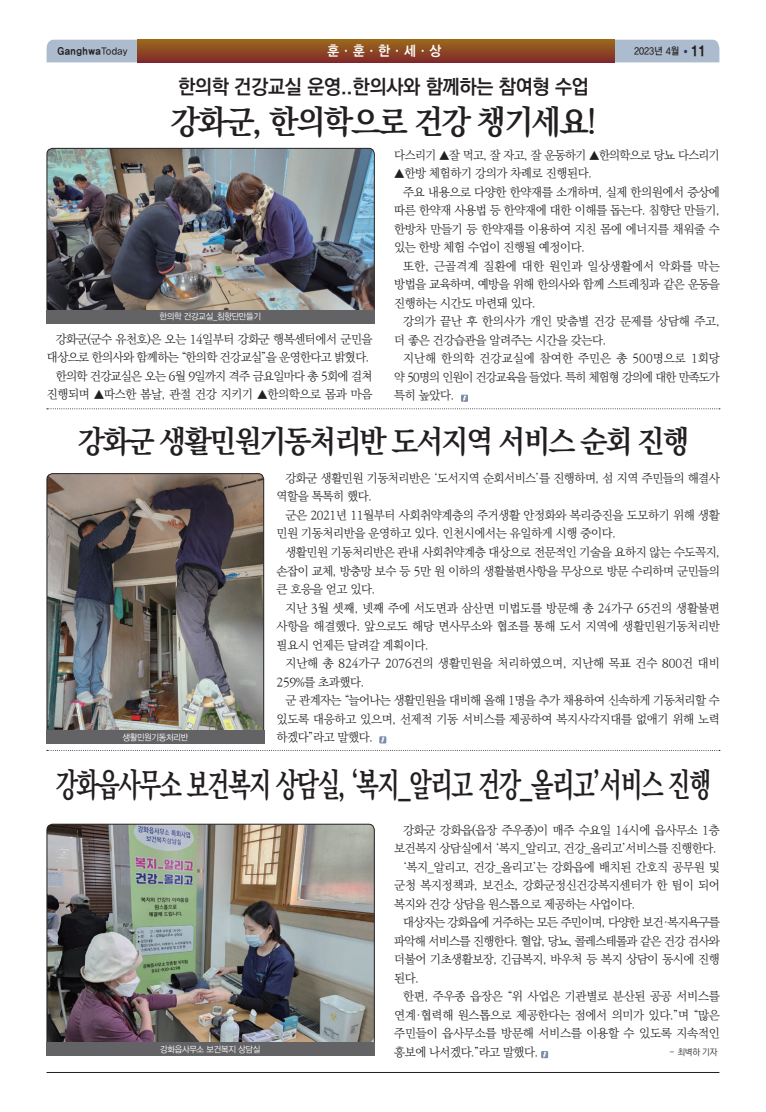
<style>
.page{position:relative;width:766px;height:1112px;background:#fff}
.page>*{position:absolute;margin:0;border:0;box-sizing:border-box;transform-origin:0 0}
.t1{font:700 33px "Ko Pub Batang";letter-spacing:-.06em;color:#231f20;scale:.72 1}
.t2{font:700 33px "Ko Pub Batang";letter-spacing:-.06em;color:#231f20;scale:.95 1}
.t3{font:700 31px "Ko Pub Batang";letter-spacing:-.07em;color:#231f20;scale:.93 1}
.t4{font:700 20px "Ko Pub Dotum";letter-spacing:-.01em;color:#231f20}
.t5{font:14px "YDIYGO340";color:#fff;scale:.9 1}
.t6{font:14px "YDIYGO360";color:#231f20;scale:.9 1}
.t7{font:300 12px/18.5px "Ko Pub Batang";letter-spacing:-.03em;color:#231f20;text-align:justify}
.t8{font:300 12px/18.5px "Ko Pub Batang";letter-spacing:-.05em;color:#231f20;text-align:right}
.t9{font:300 12px "Ko Pub Batang";letter-spacing:-.06em;color:#231f20}
.t10{font:300 12px/18.5px "Ko Pub Batang";letter-spacing:-.01em;color:#231f20}
.t11{font:300 12px "Ko Pub Batang";letter-spacing:-.07em;color:#231f20}
.t12{font:300 12px "Ko Pub Batang";letter-spacing:.005em;color:#231f20}
.t13{font:300 12px "Ko Pub Batang";letter-spacing:.01em;color:#231f20}
.t14{font:10px "YDIYGO350";letter-spacing:.05em;color:#231f20;scale:.9 1}
.t15{font:10px "YDIYGO330";color:#231f20;scale:.9 1}
.t16{font:300 9px "Ko Pub Dotum";color:#231f20}
.t17{font:8.8px "YDIYGO320";letter-spacing:-.03em;color:#fff;scale:.93 1}
.s1{font-family:"YDIYGO330"}
.s2{font-family:"YDIYGO310";font-size:5px;color:#32336a}
</style>
<div class="page">
<hr style="left:47px;top:1071px;width:672px;height:1px;background:#231f20">
<div style="left:47px;top:40px;width:672px;height:22px;background:#acbbcd"></div>
<div style="left:138px;top:40px;width:476px;height:22px;background:linear-gradient(to bottom,#9a681c,#822d2a)"></div>
<svg style="left:379px;top:736px;width:7px;height:7px"></svg>
<svg style="left:47px;top:408px;width:672px;height:1px"></svg>
<svg style="left:47px;top:750px;width:672px;height:1px"></svg>
<svg style="left:461px;top:394px;width:7px;height:8px"></svg>
<img style="left:47px;top:148px;width:327px;height:162px">
<div style="left:47px;top:148px;width:327px;height:166px;border:1px solid #231f20;border-radius:6px"></div>
<div style="left:46px;top:310px;width:328px;height:14px;background:#636366"></div>
<img style="left:47px;top:474px;width:216px;height:256px">
<div style="left:47px;top:473px;width:217px;height:263px;border:1px solid #231f20;border-radius:6px"></div>
<div style="left:46px;top:730px;width:218px;height:14px;background:#636366"></div>
<svg style="left:541px;top:1051px;width:7px;height:6px"></svg>
<img style="left:49px;top:824px;width:325px;height:218px">
<div style="left:47px;top:823px;width:327px;height:225px;border:1px solid #231f20;border-radius:6px"></div>
<div style="left:46px;top:1042px;width:328px;height:14px;background:#636366"></div>
<p class="t14" style="left:57px;top:46px;width:80px">Ganghwa<span class="s1">Today</span></p>
<p class="t5" style="left:327px;top:43px;width:128px">훈·훈·한·세·상</p>
<p class="t15" style="left:634px;top:45px;width:62px">2023년 4월 <span class="s2">●</span></p>
<p class="t6" style="left:691px;top:43px;width:17px">11</p>
<h3 class="t4" style="left:178px;top:77px;width:412px">한의학 건강교실 운영..한의사와 함께하는 참여형 수업</h3>
<h1 class="t2" style="left:170px;top:105px;width:450px">강화군, 한의학으로 건강 챙기세요!</h1>
<p class="t17" style="left:159px;top:312px;width:111px">한의학 건강교실_침향단만들기</p>
<p class="t8" style="left:47px;top:330px;width:327px">강화군(군수 유천호)은 오는 14일부터 강화군 행복센터에서 군민을 대상으로 한의사와 함께하는 “한의학 건강교실”을 운영한다고 밝혔다. 한의학 건강교실은 오는 6월 9일까지 격주 금요일마다 총 5회에 걸쳐 진행되며 ▲따스한 봄날, 관절 건강 지키기 ▲한의학으로 몸과 마음</p>
<p class="t8" style="left:394px;top:146px;width:327px">다스리기 ▲잘 먹고, 잘 자고, 잘 운동하기 ▲한의학으로 당뇨 다스리기</p>
<p class="t7" style="left:394px;top:165px;width:199px">▲한방 체험하기 강의가 차례로 진행된다.</p>
<p class="t7" style="left:403px;top:183px;width:318px">주요 내용으로 다양한 한약재를 소개하며, 실제 한의원에서 증상에</p>
<p class="t7" style="left:394px;top:202px;width:327px">따른 한약재 사용법 등 한약재에 대한 이해를 돕는다. 침향단 만들기,</p>
<p class="t7" style="left:394px;top:220px;width:327px">한방차 만들기 등 한약재를 이용하여 지친 몸에 에너지를 채워줄 수</p>
<p class="t7" style="left:394px;top:239px;width:192px">있는 한방 체험 수업이 진행될 예정이다.</p>
<p class="t13" style="left:403px;top:260px;width:318px">또한, 근골격계 질환에 대한 원인과 일상생활에서 악화를 막는</p>
<p class="t8" style="left:394px;top:276px;width:327px">방법을 교육하며, 예방을 위해 한의사와 함께 스트레칭과 같은 운동을</p>
<p class="t7" style="left:394px;top:294px;width:143px">진행하는 시간도 마련돼 있다.</p>
<p class="t7" style="left:403px;top:313px;width:318px">강의가 끝난 후 한의사가 개인 맞춤별 건강 문제를 상담해 주고,</p>
<p class="t7" style="left:394px;top:331px;width:214px">더 좋은 건강습관을 알려주는 시간을 갖는다.</p>
<p class="t12" style="left:403px;top:352px;width:318px">지난해 한의학 건강교실에 참여한 주민은 총 500명으로 1회당</p>
<p class="t11" style="left:394px;top:371px;width:327px">약 50명의 인원이 건강교육을 들었다. 특히 체험형 강의에 대한 만족도가</p>
<p class="t7" style="left:394px;top:387px;width:62px">특히 높았다.</p>
<h2 class="t3" style="left:78px;top:425px;width:659px">강화군 생활민원기동처리반 도서지역 서비스 순회 진행</h2>
<p class="t17" style="left:122px;top:732px;width:72px">생활민원기동처리반</p>
<p class="t7" style="left:276px;top:469px;width:444px;text-indent:9px">강화군 생활민원 기동처리반은 ‘도서지역 순회서비스’를 진행하며, 섬 지역 주민들의 해결사 역할을 톡톡히 했다.</p>
<p class="t7" style="left:276px;top:506px;width:444px;text-indent:9px">군은 2021년 11월부터 사회취약계층의 주거생활 안정화와 복리증진을 도모하기 위해 생활 민원 기동처리반을 운영하고 있다. 인천시에서는 유일하게 시행 중이다.</p>
<p class="t7" style="left:276px;top:543px;width:444px;text-indent:9px">생활민원 기동처리반은 관내 사회취약계층 대상으로 전문적인 기술을 요하지 않는 수도꼭지, 손잡이 교체, 방충망 보수 등 5만 원 이하의 생활불편사항을 무상으로 방문 수리하며 군민들의 큰 호응을 얻고 있다.</p>
<p class="t7" style="left:276px;top:599px;width:444px;text-indent:9px">지난 3월 셋째, 넷째 주에 서도면과 삼산면 미법도를 방문해 총 24가구 65건의 생활불편 사항을 해결했다. 앞으로도 해당 면사무소와 협조를 통해 도서 지역에 생활민원기동처리반 필요시 언제든 달려갈 계획이다.</p>
<p class="t10" style="left:276px;top:654px;width:444px;text-indent:9px">지난해 총 824가구 2076건의 생활민원을 처리하였으며, 지난해 목표 건수 800건 대비<br>259%를 초과했다.</p>
<p class="t7" style="left:276px;top:691px;width:444px;text-indent:9px">군 관계자는 “늘어나는 생활민원을 대비해 올해 1명을 추가 채용하여 신속하게 기동처리할 수 있도록 대응하고 있으며, 선제적 기동 서비스를 제공하여 복지사각지대를 없애기 위해 노력 하겠다”라고 말했다.</p>
<h1 class="t1" style="left:56px;top:768px;width:911px">강화읍사무소 보건복지 상담실, ‘복지_알리고 건강_올리고’서비스 진행</h1>
<p class="t17" style="left:160px;top:1044px;width:109px">강화읍사무소 보건복지 상담실</p>
<p class="t7" style="left:403px;top:821px;width:318px">강화군 강화읍(읍장 주우종)이 매주 수요일 14시에 읍사무소 1층</p>
<p class="t7" style="left:394px;top:839px;width:324px">보건복지 상담실에서 ‘복지_알리고, 건강_올리고’서비스를 진행한다.</p>
<p class="t7" style="left:403px;top:858px;width:318px">‘복지_알리고, 건강_올리고’는 강화읍에 배치된 간호직 공무원 및</p>
<p class="t7" style="left:394px;top:876px;width:327px">군청 복지정책과, 보건소, 강화군정신건강복지센터가 한 팀이 되어</p>
<p class="t7" style="left:394px;top:895px;width:242px">복지와 건강 상담을 원스톱으로 제공하는 사업이다.</p>
<p class="t9" style="left:403px;top:916px;width:318px">대상자는 강화읍에 거주하는 모든 주민이며, 다양한 보건·복지욕구를</p>
<p class="t9" style="left:394px;top:934px;width:327px">파악해 서비스를 진행한다. 혈압, 당뇨, 콜레스테롤과 같은 건강 검사와</p>
<p class="t7" style="left:394px;top:950px;width:327px">더불어 기초생활보장, 긴급복지, 바우처 등 복지 상담이 동시에 진행</p>
<p class="t7" style="left:394px;top:969px;width:26px">된다.</p>
<p class="t7" style="left:403px;top:987px;width:318px">한편, 주우종 읍장은 “위 사업은 기관별로 분산된 공공 서비스를</p>
<p class="t7" style="left:394px;top:1006px;width:327px">연계·협력해 원스톱으로 제공한다는 점에서 의미가 있다.”며 “많은</p>
<p class="t7" style="left:394px;top:1024px;width:327px">주민들이 읍사무소를 방문해 서비스를 이용할 수 있도록 지속적인</p>
<p class="t7" style="left:394px;top:1043px;width:145px">홍보에 나서겠다.”라고 말했다.</p>
<p class="t16" style="left:669px;top:1047px;width:49px">- 최벽하 기자</p>
</div>
